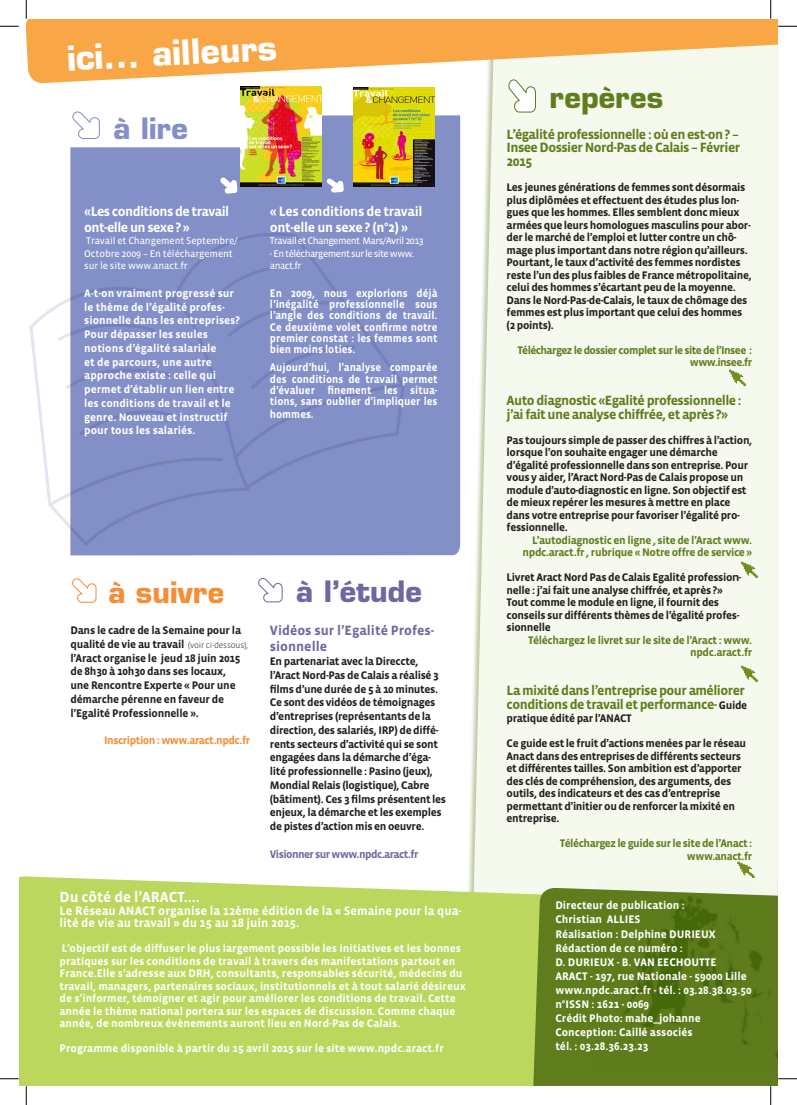
<style>
.page{position:relative;width:797px;height:1105px;background:#fff}
.page>*{position:absolute;margin:0;border:0;box-sizing:border-box;transform-origin:0 0}
.t1{font:700 33.75px "Eurostile";color:#fff}
.t2{font:700 28.75px "Eurostile";color:#7365a1}
.t3{font:700 28.75px "Eurostile";color:#5f7d1c}
.t4{font:700 28.75px "Eurostile";color:#f68d37}
.t5{font:700 28.75px "Eurostile";color:#838fc7}
.t6{font:700 15px "Vista Sans";color:#fff}
.t7{font:700 13.75px/13.8px "Vista Sans";letter-spacing:-.04em;color:#5f7d1c}
.t8{font:700 13.75px/16.2px "Vista Sans";letter-spacing:-.04em;color:#fff}
.t9{font:700 13.75px/16.2px "Vista Sans";color:#7365a1}
.t10{font:700 12.5px/12.5px "Vista Sans";color:#fff}
.t11{font:700 11.25px/12.5px "Vista Sans";letter-spacing:-.03em;color:#231f20}
.t12{font:700 11.25px/13.8px "Vista Sans";color:#fff}
.t13{font:700 11.25px/11.2px "Vista Sans";color:#fff;text-align:justify;scale:.95 1}
.t14{font:700 11.25px/12.5px "Vista Sans";letter-spacing:-.03em;color:#5f7d1c;text-align:right}
.t15{font:700 11.25px/12.5px "Vista Sans";letter-spacing:-.05em;color:#5f7d1c;text-align:right}
.t16{font:700 11.25px "Vista Sans";letter-spacing:-.04em;color:#f68d37}
.t17{font:700 11.25px "Vista Sans";letter-spacing:-.05em;color:#7365a1}
.t18{font:10px/12.5px "Vista Sans Reg";letter-spacing:-.01em;color:#fff}
.t19{font:10px/12.5px "Vista Sans Reg";letter-spacing:-.05em;color:#fff}
.s1{font-weight:300;font-size:8.75px}
.s2{font-size:11.25px;color:#231f20}
</style>
<div class="page">
<div style="left:70px;top:115px;width:390px;height:440px;background:#838fc7"></div>
<div style="left:170px;top:224px;width:237px;height:269px;background:#838fc7"></div>
<svg style="left:29px;top:258px;width:222px;height:294px"></svg>
<svg style="left:48px;top:263px;width:310px;height:244px;background:#8b96ca"></svg>
<div style="left:465px;top:19px;width:312px;height:925px;background:#5f7d1c;opacity:.4"></div>
<div style="left:473px;top:84px;width:304px;height:796px;background:#f6faee"></div>
<div style="left:19px;top:876px;width:742px;height:210px;background:#bbd75e"></div>
<svg style="left:532px;top:887px;width:245px;height:199px;background:#668322"></svg>
<img style="left:241px;top:87px;width:80px;height:99px">
<svg style="left:220px;top:177px;width:17px;height:17px"></svg>
<svg style="left:326px;top:179px;width:18px;height:14px"></svg>
<svg style="left:70px;top:88px;width:189px;height:59px"></svg>
<svg style="left:507px;top:84px;width:29px;height:29px"></svg>
<img style="left:594px;top:880px;width:183px;height:192px">
<svg style="left:25px;top:19px;width:752px;height:65px;background:#f9c07b"></svg>
<img style="left:725px;top:367px;width:23px;height:22px">
<img style="left:738px;top:559px;width:22px;height:21px">
<img style="left:734px;top:859px;width:23px;height:22px">
<svg style="left:72px;top:578px;width:25px;height:25px"></svg>
<svg style="left:258px;top:578px;width:25px;height:25px"></svg>
<img style="left:738px;top:663px;width:22px;height:22px">
<img style="left:354px;top:88px;width:80px;height:99px">
<svg style="left:0;top:25px;width:19px;height:2px"></svg>
<svg style="left:778px;top:25px;width:19px;height:2px"></svg>
<svg style="left:0;top:1078px;width:19px;height:1px"></svg>
<svg style="left:778px;top:1078px;width:19px;height:1px"></svg>
<svg style="left:25px;top:0;width:2px;height:19px"></svg>
<svg style="left:25px;top:1086px;width:2px;height:19px"></svg>
<svg style="left:770px;top:0;width:1px;height:19px"></svg>
<svg style="left:770px;top:1086px;width:1px;height:19px"></svg>
<p class="t1" style="left:66px;top:38px;width:211px;rotate:-3deg">ici... ailleurs</p>
<p class="t5" style="left:113px;top:111px;width:76px">à lire</p>
<p class="t8" style="left:84px;top:203px;width:146px">«Les conditions de travail ont-elle un sexe ? »</p>
<p class="t18" style="left:84px;top:235px;width:155px">Travail et Changement Septembre/<br>Octobre 2009 – En téléchargement sur le site www.anact.fr</p>
<p class="t12" style="left:84px;top:286px;width:157px">A-t-on vraiment progressé sur le thème de l’égalité profes&shy;sionnelle dans les entreprises?<br>Pour dépasser les seules notions d’égalité salariale<br>et de parcours, une autre approche existe : celle qui permet d’établir un lien entre les conditions de travail et le genre. Nouveau et instructif pour tous les salariés.</p>
<p class="t8" style="left:270px;top:203px;width:154px">« Les conditions de travail ont-elle un sexe ? (n°2) »</p>
<p class="t19" style="left:270px;top:235px;width:155px">Travail et Changement Mars/Avril 2013</p>
<p class="t19" style="left:270px;top:247px;width:146px">- En téléchargement sur le site www. anact.fr</p>
<p class="t13" style="left:270px;top:288px;width:178px">En 2009, nous explorions déjà l’inégalité professionnelle sous l’angle des conditions de travail.<br>Ce deuxième volet confirme notre premier constat : les femmes sont bien moins loties.</p>
<p class="t13" style="left:270px;top:362px;width:178px">Aujourd’hui, l’analyse comparée des conditions de travail permet d’évaluer finement les situa&shy;tions, sans oublier d’impliquer les</p>
<p class="t13" style="left:270px;top:409px;width:48px">hommes.</p>
<p class="t4" style="left:108px;top:575px;width:118px">à suivre</p>
<p class="t11" style="left:70px;top:624px;width:179px;line-height:13.8px">Dans le cadre de la Semaine pour la qualité de vie au travail <span class="s1">(voir ci-dessous), </span>l’Aract organise le jeud 18 juin 2015 de 8h30 à 10h30 dans ses locaux,</p>
<p class="t11" style="left:70px;top:679px;width:167px;line-height:13.8px">une Rencontre Experte « Pour une démarche pérenne en faveur de l’Egalité Professionnelle ».</p>
<p class="t16" style="left:104px;top:734px;width:148px">Inscription : www.aract.npdc.fr</p>
<p class="t2" style="left:296px;top:574px;width:127px">à l’étude</p>
<p class="t9" style="left:270px;top:623px;width:166px">Vidéos sur l’Egalité Profes&shy;sionnelle</p>
<p class="t11" style="left:270px;top:655px;width:178px;line-height:13.8px">En partenariat avec la Direccte, l’Aract Nord-Pas de Calais a réalisé 3 films d’une durée de 5 à 10 minutes.<br>Ce sont des vidéos de témoignages d’entreprises (représentants de la direction, des salariés, IRP) de diffé&shy;rents secteurs d’activité qui se sont engagées dans la démarche d’éga&shy;lité professionnelle : Pasino (jeux), Mondial Relais (logistique), Cabre (bâtiment). Ces 3 films présentent les enjeux, la démarche et les exemples de pistes d’action mis en oeuvre.</p>
<p class="t17" style="left:270px;top:848px;width:150px">Visionner sur www.npdc.aract.fr</p>
<p class="t6" style="left:60px;top:889px;width:142px">Du côté de l’ARACT....</p>
<p class="t10" style="left:60px;top:904px;width:403px">Le Réseau ANACT organise la 12ème édition de la « Semaine pour la qua&shy;lité de vie au travail » du 15 au 18 juin 2015.</p>
<p class="t12" style="left:60px;top:942px;width:408px;line-height:12.5px">L’objectif est de diffuser le plus largement possible les initiatives et les bonnes pratiques sur les conditions de travail à travers des manifestations partout en France.Elle s’adresse aux DRH, consultants, responsables sécurité, médecins du travail, managers, partenaires sociaux, institutionnels et à tout salarié désireux de s’informer, témoigner et agir pour améliorer les conditions de travail. Cette année le thème national portera sur les espaces de discussion. Comme chaque année, de nombreux évènements auront lieu en Nord-Pas de Calais.</p>
<p class="t12" style="left:60px;top:1042px;width:386px">Programme disponible à partir du 15 avril 2015 sur le site www.npdc.aract.fr</p>
<p class="t3" style="left:549px;top:80px;width:115px">repères</p>
<p class="t7" style="left:506px;top:127px;width:235px;text-align:justify">L’égalité professionnelle : où en est-on ? – Insee Dossier Nord-Pas de Calais – Février 2015</p>
<p class="t11" style="left:506px;top:181px;width:247px">Les jeunes générations de femmes sont désormais plus diplômées et effectuent des études plus lon&shy;gues que les hommes. Elles semblent donc mieux armées que leurs homologues masculins pour abor&shy;der le marché de l’emploi et lutter contre un chô&shy;mage plus important dans notre région qu’ailleurs.<br>Pourtant, le taux d’activité des femmes nordistes reste l’un des plus faibles de France métropolitaine, celui des hommes s’écartant peu de la moyenne.<br>Dans le Nord-Pas-de-Calais, le taux de chômage des femmes est plus important que celui des hommes (2 points).</p>
<p class="t15" style="left:517px;top:344px;width:236px">Téléchargez le dossier complet sur le site de l’Insee : www.insee.fr</p>
<p class="t7" style="left:506px;top:394px;width:236px">Auto diagnostic «Egalité professionnelle : j’ai fait une analyse chiffrée, et après ?»</p>
<p class="t11" style="left:506px;top:434px;width:247px">Pas toujours simple de passer des chiffres à l’action, lorsque l’on souhaite engager une démarche d’égalité professionnelle dans son entreprise. Pour vous y aider, l’Aract Nord-Pas de Calais propose un module d’auto-diagnostic en ligne. Son objectif est de mieux repérer les mesures à mettre en place dans votre entreprise pour favoriser l’égalité pro&shy;fessionnelle.</p>
<p class="t14" style="left:522px;top:534px;width:231px">L’autodiagnostic en ligne , site de l’Aract www. npdc.aract.fr , rubrique « Notre offre de service »</p>
<p class="t11" style="left:506px;top:571px;width:236px">Livret Aract Nord Pas de Calais Egalité profession&shy;nelle : j’ai fait une analyse chiffrée, et après ?»</p>
<p class="t11" style="left:506px;top:596px;width:234px">Tout comme le module en ligne, il fournit des conseils sur différents thèmes de l’égalité profes&shy;sionnelle</p>
<p class="t14" style="left:528px;top:634px;width:225px">Téléchargez le livret sur le site de l’Aract : www. npdc.aract.fr</p>
<p class="t7" style="left:506px;top:684px;width:242px">La mixité dans l’entreprise pour améliorer conditions de travail et performance- <span class="s2">Guide</span></p>
<p class="t11" style="left:506px;top:712px;width:127px">pratique édité par l’ANACT</p>
<p class="t11" style="left:506px;top:737px;width:241px">Ce guide est le fruit d’actions menées par le réseau Anact dans des entreprises de différents secteurs et différentes tailles. Son ambition est d’apporter des clés de compréhension, des arguments, des outils, des indicateurs et des cas d’entreprise permettant d’initier ou de renforcer la mixité en entreprise.</p>
<p class="t14" style="left:560px;top:837px;width:194px">Téléchargez le guide sur le site de l’Anact :</p>
<p class="t14" style="left:687px;top:850px;width:67px">www.anact.fr</p>
<p class="t12" style="left:555px;top:899px;width:131px">Directeur de publication :</p>
<p class="t12" style="left:555px;top:913px;width:87px">Christian ALLIES</p>
<p class="t12" style="left:555px;top:927px;width:162px">Réalisation : Delphine DURIEUX</p>
<p class="t12" style="left:555px;top:941px;width:129px">Rédaction de ce numéro :</p>
<p class="t12" style="left:555px;top:955px;width:163px">D. DURIEUX - B. VAN EECHOUTTE</p>
<p class="t12" style="left:555px;top:969px;width:193px">ARACT - 197, rue Nationale - 59000 Lille</p>
<p class="t12" style="left:555px;top:983px;width:198px">www.npdc.aract.fr - tél. : 03.28.38.03.50</p>
<p class="t12" style="left:555px;top:997px;width:95px">n°ISSN : 1621 - 0069</p>
<p class="t12" style="left:555px;top:1011px;width:147px">Crédit Photo: mahe_johanne</p>
<p class="t12" style="left:555px;top:1026px;width:139px">Conception: Caillé associés</p>
<p class="t12" style="left:555px;top:1040px;width:95px">tél. : 03.28.36.23.23</p>
</div>
